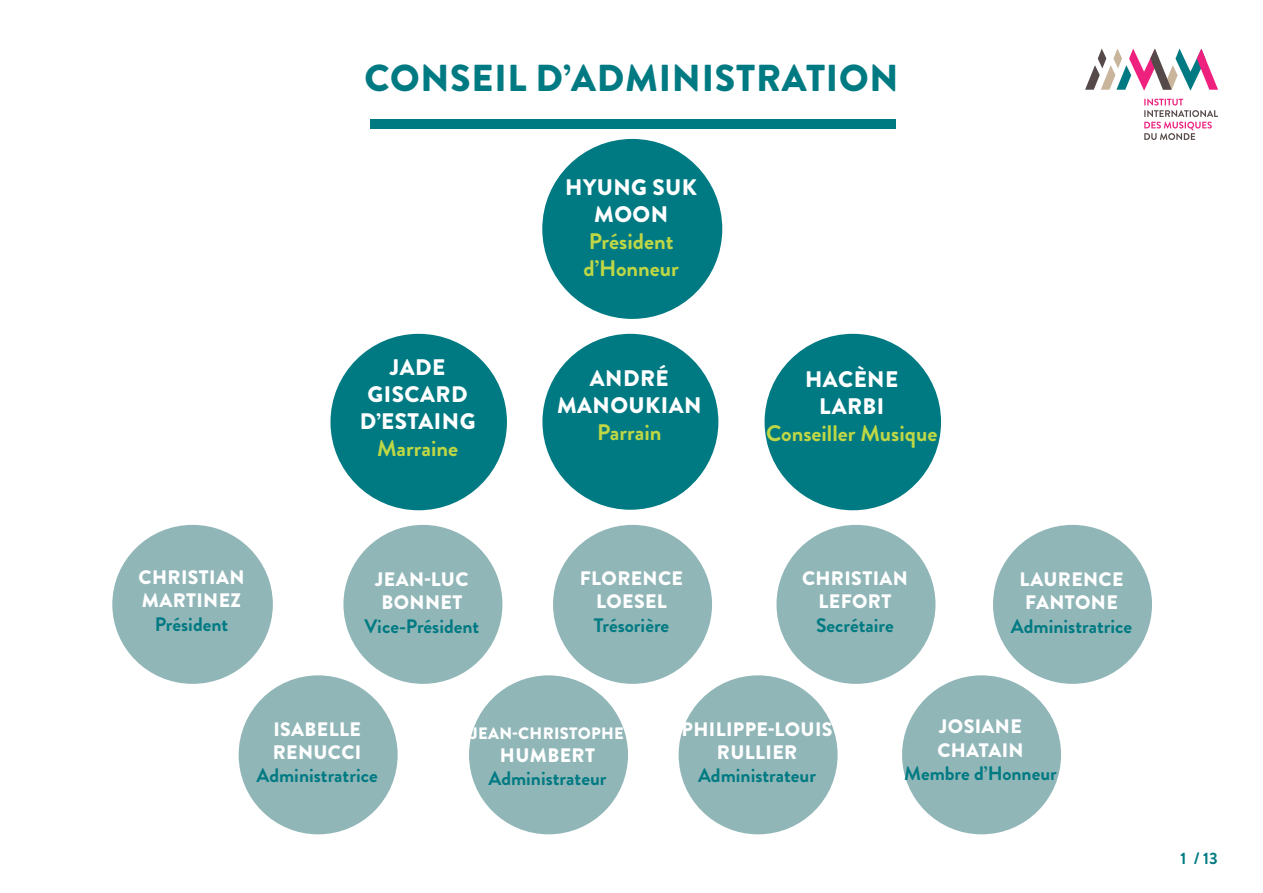
<style>
.page{position:relative;width:1263px;height:893px;background:#fff}
.page>*{position:absolute;margin:0;border:0;box-sizing:border-box;transform-origin:0 0}
.t1{font:900 37.5px "Brandon Grotesque";letter-spacing:.02em;color:#007a82}
.t2{font:900 22.5px/27px "Brandon Grotesque";letter-spacing:.02em;color:#fff;text-align:center}
.t3{font:700 22.5px/27px "Brandon Grotesque";color:#bfd745}
.t4{font:900 19.5px/23.4px "Brandon Grotesque";letter-spacing:.02em;color:#fff;text-align:center}
.t5{font:700 19.5px "Brandon Grotesque";color:#007a82}
.t6{font:900 16.5px "Brandon Grotesque";letter-spacing:.02em;color:#fff}
.t7{font:700 16.5px "Brandon Grotesque";color:#007a82}
.s1{font-weight:700;color:#bfd745}
</style>
<div class="page">
<svg style="left:1144px;top:99px;width:74px;height:41px"></svg>
<svg style="left:1085px;top:49px;width:133px;height:42px"></svg>
<div style="left:370px;top:119px;width:525px;height:10px;background:#007a82"></div>
<div style="left:542px;top:334px;width:176px;height:176px;background:#007a82;border-radius:50%"></div>
<div style="left:764px;top:334px;width:177px;height:176px;background:#007a82;border-radius:50%"></div>
<div style="left:343px;top:525px;width:159px;height:159px;background:#91b6b8;border-radius:50%"></div>
<div style="left:469px;top:675px;width:159px;height:159px;background:#91b6b8;border-radius:50%"></div>
<div style="left:553px;top:525px;width:159px;height:159px;background:#91b6b8;border-radius:50%"></div>
<div style="left:679px;top:675px;width:159px;height:159px;background:#91b6b8;border-radius:50%"></div>
<div style="left:993px;top:525px;width:159px;height:159px;background:#91b6b8;border-radius:50%"></div>
<div style="left:112px;top:525px;width:161px;height:159px;background:#91b6b8;border-radius:50%"></div>
<div style="left:239px;top:675px;width:159px;height:159px;background:#91b6b8;border-radius:50%"></div>
<div style="left:776px;top:525px;width:159px;height:159px;background:#91b6b8;border-radius:50%"></div>
<div style="left:902px;top:675px;width:159px;height:159px;background:#91b6b8;border-radius:50%"></div>
<div style="left:330px;top:334px;width:177px;height:176px;background:#007a82;border-radius:50%"></div>
<div style="left:542px;top:139px;width:180px;height:180px;background:#007a82;border-radius:50%"></div>
<p class="t1" style="left:364px;top:51px;width:536px">CONSEIL D’ADMINISTRATION</p>
<p class="t2" style="left:390px;top:354px;width:57px">JADE</p>
<p class="t2" style="left:368px;top:381px;width:101px">GISCARD</p>
<p class="t2" style="left:360px;top:408px;width:117px">D’ESTAING</p>
<p class="t3" style="left:377px;top:435px;width:83px">Marraine</p>
<p class="t2" style="left:565px;top:174px;width:133px">HYUNG SUK</p>
<p class="t2" style="left:594px;top:201px;width:76px">MOON</p>
<p class="t3" style="left:583px;top:228px;width:97px">Président d’Honneur</p>
<p class="t2" style="left:557px;top:365px;width:146px">ANDRÉ<br>MANOUKIAN<br><span class="s1">Parrain</span></p>
<p class="t2" style="left:805px;top:366px;width:95px">HACÈNE<br>LARBI</p>
<p class="t3" style="left:766px;top:420px;width:173px">Conseiller Musique</p>
<p class="t4" style="left:139px;top:566px;width:107px;text-align:left">CHRISTIAN<br>MARTINEZ</p>
<p class="t5" style="left:155px;top:610px;width:75px">Président</p>
<p class="t4" style="left:375px;top:568px;width:95px">JEAN-LUC</p>
<p class="t4" style="left:381px;top:591px;width:82px">BONNET</p>
<p class="t5" style="left:365px;top:612px;width:116px">Vice-Président</p>
<p class="t4" style="left:580px;top:567px;width:105px">FLORENCE</p>
<p class="t4" style="left:596px;top:590px;width:72px">LOESEL</p>
<p class="t5" style="left:594px;top:611px;width:77px">Trésorière</p>
<p class="t4" style="left:802px;top:567px;width:107px">CHRISTIAN</p>
<p class="t4" style="left:818px;top:590px;width:74px">LEFORT</p>
<p class="t5" style="left:816px;top:611px;width:79px">Secrétaire</p>
<p class="t4" style="left:1019px;top:568px;width:106px">LAURENCE</p>
<p class="t4" style="left:1025px;top:591px;width:94px">FANTONE</p>
<p class="t5" style="left:1011px;top:612px;width:123px">Administratrice</p>
<p class="t4" style="left:273px;top:717px;width:89px">ISABELLE</p>
<p class="t4" style="left:273px;top:741px;width:90px">RENUCCI</p>
<p class="t5" style="left:257px;top:762px;width:123px">Administratrice</p>
<p class="t6" style="left:471px;top:721px;width:154px">JEAN-CHRISTOPHE</p>
<p class="t4" style="left:500px;top:744px;width:96px">HUMBERT</p>
<p class="t5" style="left:489px;top:765px;width:119px">Administrateur</p>
<p class="t4" style="left:682px;top:717px;width:152px">PHILIPPE-LOUIS<br>RULLIER</p>
<p class="t5" style="left:698px;top:762px;width:119px">Administrateur</p>
<p class="t4" style="left:939px;top:715px;width:84px">JOSIANE</p>
<p class="t4" style="left:937px;top:739px;width:88px">CHATAIN</p>
<p class="t5" style="left:904px;top:760px;width:154px">Membre d’Honneur</p>
<p class="t7" style="left:1180px;top:847px;width:39px">1 / 13</p>
</div>
